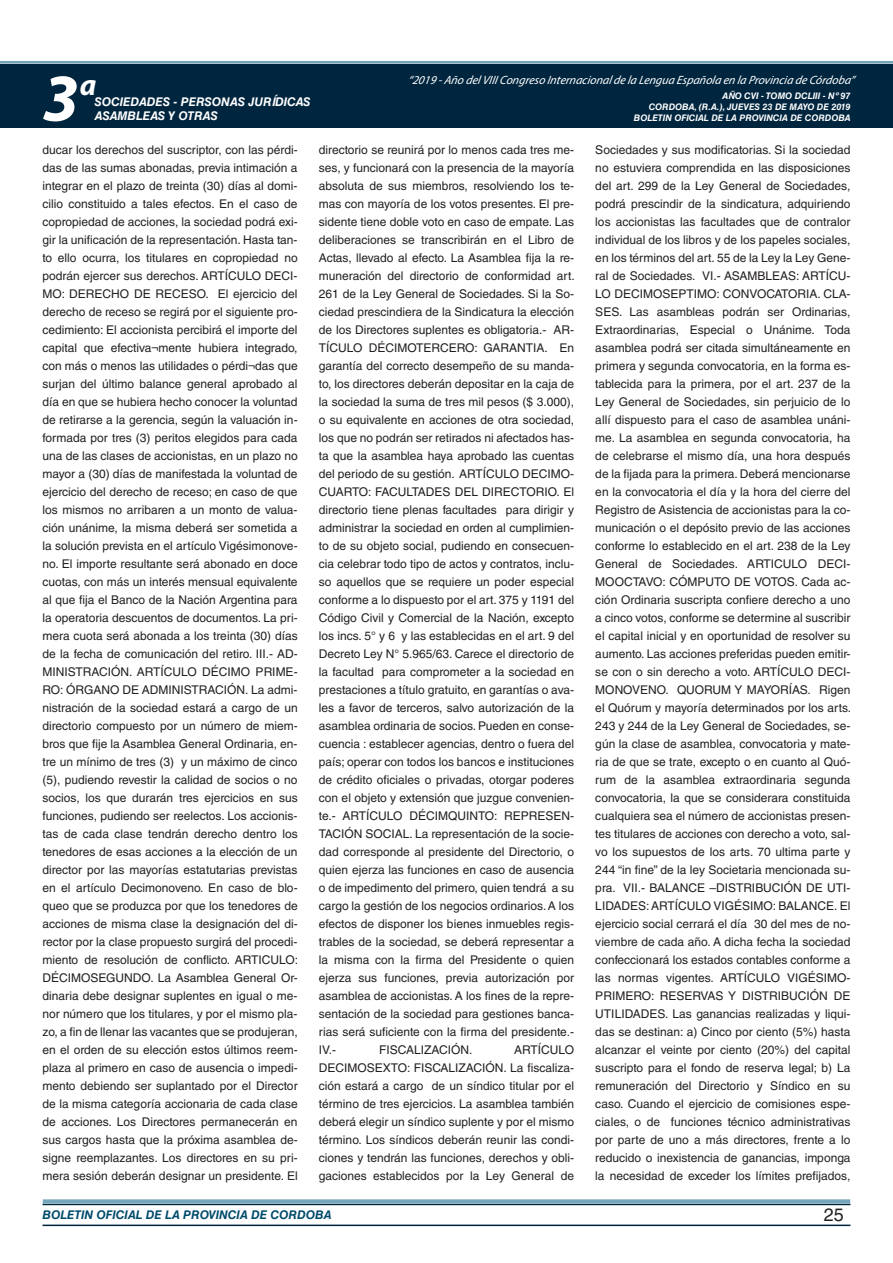
<style>
.page{position:relative;width:893px;height:1263px;background:#fff}
.page>*{position:absolute;margin:0;border:0;box-sizing:border-box;transform-origin:0 0}
.t1{font:italic 700 67.5px "Myriad Pro";color:#fff}
.t2{font:italic 700 30px "Myriad Pro";color:#fff}
.t3{font:18px "Helvetica LT Std";color:#231f20}
.t4{font:12px/18px "Helvetica LT Std";color:#231f20;text-align:justify}
.t5{font:italic 12px "Myriad Pro";color:#fff}
.t6{font:italic 700 12px "Helvetica LT Std";color:#fff}
.t7{font:italic 700 12px "Helvetica LT Std";color:#004b6c}
.t8{font:italic 700 9px/10.8px "Helvetica LT Std";color:#fff;text-align:right}
</style>
<div class="page">
<div style="left:0;top:61px;width:893px;height:6px;background:#fff;opacity:.75"></div>
<div style="left:0;top:64px;width:893px;height:64px;background:#00263f"></div>
<hr style="left:43px;top:1224px;width:807px;height:2px;background:#00263f">
<div style="left:42px;top:1198px;width:809px;height:8px;background:#fff;opacity:.75"></div>
<h2 class="t2" style="left:80px;top:66px;width:18px">a</h2>
<p class="t5" style="left:408px;top:72px;width:448px">“2019 -Año delVIIICongreso Internacionalde la Lengua Esp añola en la Provincia de Córdoba”</p>
<h1 class="t1" style="left:43px;top:54px;width:38px">3</h1>
<p class="t8" style="left:634px;top:91px;width:218px">AÑO CVI - TOMO DCLIII - Nº 97<br>CORDOBA, (R.A.), JUEVES 23 DE MAYO DE 2019<br>BOLETIN OFICIAL DE LA PROVINCIA DE CORDOBA</p>
<p class="t6" style="left:95px;top:94px;width:217px">SOCIEDADES - PERSONAS JURÍDICAS</p>
<p class="t6" style="left:95px;top:109px;width:125px">ASAMBLEAS Y OTRAS</p>
<p class="t4" style="left:43px;top:141px;width:257px">ducar los derechos del suscriptor, con las pérdi&shy;das de las sumas abonadas, previa intimación a integrar en el plazo de treinta (30) días al domi&shy;cilio constituido a tales efectos. En el caso de copropiedad de acciones, la sociedad podrá exi&shy;gir la unificación de la representación. Hasta tan&shy;to ello ocurra, los titulares en copropiedad no podrán ejercer sus derechos. ARTÍCULO DECI-MO: DERECHO DE RECESO. El ejercicio del derecho de receso se regirá por el siguiente pro&shy;cedimiento: El accionista percibirá el importe del capital que efectiva¬mente hubiera integrado, con más o menos las utilidades o pérdi¬das que surjan del último balance general aprobado al día en que se hubiera hecho conocer la voluntad de retirarse a la gerencia, según la valuación in&shy;formada por tres (3) peritos elegidos para cada una de las clases de accionistas, en un plazo no mayor a (30) días de manifestada la voluntad de ejercicio del derecho de receso; en caso de que los mismos no arribaren a un monto de valua&shy;ción unánime, la misma deberá ser sometida a la solución prevista en el artículo Vigésimonove&shy;no. El importe resultante será abonado en doce cuotas, con más un interés mensual equivalente al que fija el Banco de la Nación Argentina para la operatoria descuentos de documentos. La pri&shy;mera cuota será abonada a los treinta (30) días de la fecha de comunicación del retiro. III.- AD-MINISTRACIÓN. ARTÍCULO DÉCIMO PRIME-RO: ÓRGANO DE ADMINISTRACIÓN. La admi&shy;nistración de la sociedad estará a cargo de un directorio compuesto por un número de miem&shy;bros que fije la Asamblea General Ordinaria, en&shy;tre un mínimo de tres (3) y un máximo de cinco (5), pudiendo revestir la calidad de socios o no socios, los que durarán tres ejercicios en sus funciones, pudiendo ser reelectos. Los accionis&shy;tas de cada clase tendrán derecho dentro los tenedores de esas acciones a la elección de un director por las mayorías estatutarias previstas en el artículo Decimonoveno. En caso de blo&shy;queo que se produzca por que los tenedores de acciones de misma clase la designación del di&shy;rector por la clase propuesto surgirá del procedi&shy;miento de resolución de conflicto. ARTICULO:<br>DÉCIMOSEGUNDO. La Asamblea General Or&shy;dinaria debe designar suplentes en igual o me&shy;nor número que los titulares, y por el mismo pla&shy;zo, a fin de llenar las vacantes que se produjeran, en el orden de su elección estos últimos reem&shy;plaza al primero en caso de ausencia o impedi&shy;mento debiendo ser suplantado por el Director de la misma categoría accionaria de cada clase de acciones. Los Directores permanecerán en sus cargos hasta que la próxima asamblea de&shy;signe reemplazantes. Los directores en su pri&shy;mera sesión deberán designar un presidente. El</p>
<p class="t4" style="left:319px;top:141px;width:257px">directorio se reunirá por lo menos cada tres me&shy;ses, y funcionará con la presencia de la mayoría absoluta de sus miembros, resolviendo los te&shy;mas con mayoría de los votos presentes. El pre&shy;sidente tiene doble voto en caso de empate. Las deliberaciones se transcribirán en el Libro de Actas, llevado al efecto. La Asamblea fija la re&shy;muneración del directorio de conformidad art.<br>261 de la Ley General de Sociedades. Si la So&shy;ciedad prescindiera de la Sindicatura la elección de los Directores suplentes es obligatoria.- AR-TÍCULO DÉCIMOTERCERO: GARANTIA. En garantía del correcto desempeño de su manda&shy;to, los directores deberán depositar en la caja de la sociedad la suma de tres mil pesos ($ 3.000), o su equivalente en acciones de otra sociedad, los que no podrán ser retirados ni afectados has&shy;ta que la asamblea haya aprobado las cuentas del periodo de su gestión. ARTÍCULO DECIMO-CUARTO: FACULTADES DEL DIRECTORIO. El directorio tiene plenas facultades para dirigir y administrar la sociedad en orden al cumplimien&shy;to de su objeto social, pudiendo en consecuen&shy;cia celebrar todo tipo de actos y contratos, inclu&shy;so aquellos que se requiere un poder especial conforme a lo dispuesto por el art. 375 y 1191 del Código Civil y Comercial de la Nación, excepto los incs. 5° y 6 y las establecidas en el art. 9 del Decreto Ley N° 5.965/63. Carece el directorio de la facultad para comprometer a la sociedad en prestaciones a título gratuito, en garantías o ava&shy;les a favor de terceros, salvo autorización de la asamblea ordinaria de socios. Pueden en conse&shy;cuencia : establecer agencias, dentro o fuera del país; operar con todos los bancos e instituciones de crédito oficiales o privadas, otorgar poderes con el objeto y extensión que juzgue convenien&shy;te.- ARTÍCULO DÉCIMQUINTO: REPRESEN-TACIÓN SOCIAL. La representación de la socie&shy;dad corresponde al presidente del Directorio, o quien ejerza las funciones en caso de ausencia o de impedimento del primero, quien tendrá a su cargo la gestión de los negocios ordinarios. A los efectos de disponer los bienes inmuebles regis&shy;trables de la sociedad, se deberá representar a la misma con la firma del Presidente o quien ejerza sus funciones, previa autorización por asamblea de accionistas. A los fines de la repre&shy;sentación de la sociedad para gestiones banca&shy;rias será suficiente con la firma del presidente.- IV.-</p>
<p class="t4" style="left:319px;top:1041px;width:257px;text-indent:195px">ARTÍCULO DECIMOSEXTO: FISCALIZACIÓN. La fiscaliza&shy;ción estará a cargo de un síndico titular por el término de tres ejercicios. La asamblea también deberá elegir un síndico suplente y por el mismo término. Los síndicos deberán reunir las condi&shy;ciones y tendrán las funciones, derechos y obli&shy;gaciones establecidos por la Ley General de</p>
<p class="t4" style="left:379px;top:1041px;width:95px">FISCALIZACIÓN.</p>
<p class="t4" style="left:595px;top:141px;width:257px">Sociedades y sus modificatorias. Si la sociedad no estuviera comprendida en las disposiciones del art. 299 de la Ley General de Sociedades, podrá prescindir de la sindicatura, adquiriendo los accionistas las facultades que de contralor individual de los libros y de los papeles sociales, en los términos del art. 55 de la Ley la Ley Gene&shy;ral de Sociedades. VI.- ASAMBLEAS: ARTÍCU-LO DECIMOSEPTIMO: CONVOCATORIA. CLA-SES. Las asambleas podrán ser Ordinarias, Extraordinarias, Especial o Unánime. Toda asamblea podrá ser citada simultáneamente en primera y segunda convocatoria, en la forma es&shy;tablecida para la primera, por el art. 237 de la Ley General de Sociedades, sin perjuicio de lo allí dispuesto para el caso de asamblea unáni&shy;me. La asamblea en segunda convocatoria, ha de celebrarse el mismo día, una hora después de la fijada para la primera. Deberá mencionarse en la convocatoria el día y la hora del cierre del Registro de Asistencia de accionistas para la co&shy;municación o el depósito previo de las acciones conforme lo establecido en el art. 238 de la Ley General de Sociedades. ARTICULO DECI-MOOCTAVO: CÓMPUTO DE VOTOS. Cada ac&shy;ción Ordinaria suscripta confiere derecho a uno a cinco votos, conforme se determine al suscribir el capital inicial y en oportunidad de resolver su aumento. Las acciones preferidas pueden emitir&shy;se con o sin derecho a voto. ARTÍCULO DECI-MONOVENO. QUORUM Y MAYORÍAS. Rigen el Quórum y mayoría determinados por los arts.<br>243 y 244 de la Ley General de Sociedades, se&shy;gún la clase de asamblea, convocatoria y mate&shy;ria de que se trate, excepto o en cuanto al Quó&shy;rum de la asamblea extraordinaria segunda convocatoria, la que se considerara constituida cualquiera sea el número de accionistas presen&shy;tes titulares de acciones con derecho a voto, sal&shy;vo los supuestos de los arts. 70 ultima parte y 244 “in fine” de la ley Societaria mencionada su&shy;pra. VII.- BALANCE –DISTRIBUCIÓN DE UTI-LIDADES: ARTÍCULO VIGÉSIMO: BALANCE. El ejercicio social cerrará el día 30 del mes de no&shy;viembre de cada año. A dicha fecha la sociedad confeccionará los estados contables conforme a las normas vigentes. ARTÍCULO VIGÉSIMO-PRIMERO: RESERVAS Y DISTRIBUCIÓN DE UTILIDADES. Las ganancias realizadas y liqui&shy;das se destinan: a) Cinco por ciento (5%) hasta alcanzar el veinte por ciento (20%) del capital suscripto para el fondo de reserva legal; b) La remuneración del Directorio y Síndico en su caso. Cuando el ejercicio de comisiones espe&shy;ciales, o de funciones técnico administrativas por parte de uno a más directores, frente a lo reducido o inexistencia de ganancias, imponga la necesidad de exceder los límites prefijados,</p>
<p class="t7" style="left:43px;top:1208px;width:290px">BOLETIN OFICIAL DE LA PROVINCIA DE CORDOBA</p>
<h3 class="t3" style="left:824px;top:1204px;width:22px">25</h3>
</div>
